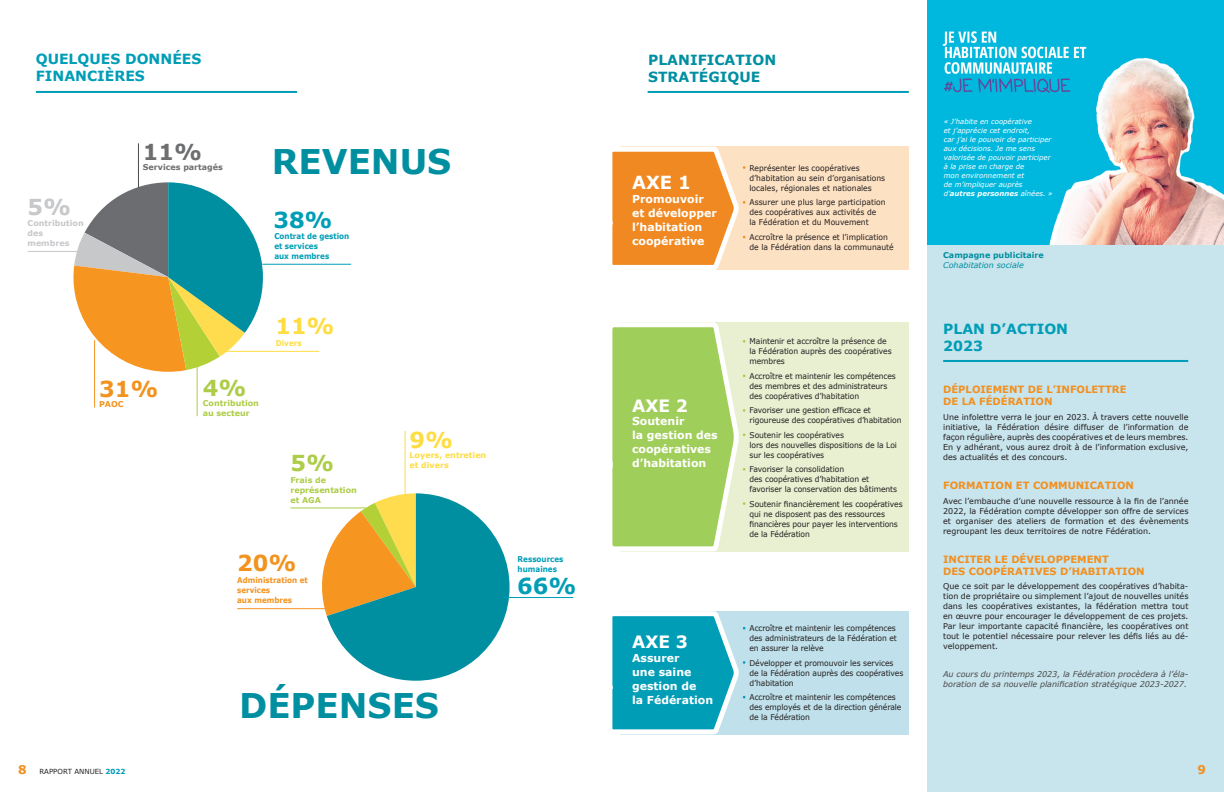
<style>
.page{position:relative;width:1224px;height:792px;background:#fff}
.page>*{position:absolute;margin:0;border:0;box-sizing:border-box;transform-origin:0 0}
.t1{font:700 34px "Verdana";color:#008fa1}
.t2{font:700 22px "Verdana";color:#009db7}
.t3{font:700 22px "Verdana";color:#f3931f}
.t4{font:700 22px "Verdana";color:#fedd42}
.t5{font:700 22px "Verdana";color:#adcc47}
.t6{font:700 22px "Verdana";color:#6d6e70}
.t7{font:700 22px "Verdana";color:#c7c8ca}
.t8{font:700 18px "Verdana";color:#fff}
.t9{font:700 17px "Verdana";color:#fff}
.t10{font:700 14px/17px "Verdana";color:#009db7}
.t11{font:700 14px/17px "Verdana";color:#008fa1}
.t12{font:700 12px "Verdana";color:#f2901f}
.t13{font:700 11px/13.9px "Verdana";color:#fff}
.t14{font:700 10px/12px "Verdana";color:#f2901f}
.t15{font:8px/10px "Verdana";letter-spacing:-.01em;color:#231f20;scale:.95 1}
.t16{font:8px/10px "Verdana";letter-spacing:-.01em;color:#231f20;text-align:justify}
.t17{font:italic 8px/10px "Verdana";color:#4a4a4a}
.t18{font:700 8px/10px "Verdana";color:#009db7;scale:.9 1}
.t19{font:700 8px/10px "Verdana";color:#adcc47}
.t20{font:700 8px/10px "Verdana";color:#f3931f;scale:.9 1}
.t21{font:700 8px/10px "Verdana";color:#fedd42}
.t22{font:700 8px/10px "Verdana";color:#c7c8ca}
.t23{font:700 8px "Verdana";color:#008fa1}
.t24{font:italic 8px "Verdana";color:#008fa1}
.t25{font:700 8px "Verdana";color:#6d6e70}
.t26{font:700 8px "Verdana";color:#fedd42;scale:.9 1}
.t27{font:700 8px "Verdana";color:#f3931f}
.t28{font:italic 7px/9px "Verdana";color:#fff}
.t29{font:7px "Verdana";color:#231f20}
.s1{font-weight:700;font-size:12px;color:#f2901f}
.s2{font-weight:700;color:#009db7}
.s3{font-weight:700}
</style>
<div class="page">
<div style="left:927px;top:0;width:297px;height:792px;background:#c8e4ec"></div>
<svg style="left:73px;top:182px;width:190px;height:198px"></svg>
<svg style="left:314px;top:493px;width:196px;height:188px"></svg>
<hr style="left:405px;top:431px;width:1px;height:66px;background:#fedd42">
<hr style="left:290px;top:507px;width:76px;height:1px;background:#adcc47">
<hr style="left:237px;top:608px;width:88px;height:1px;background:#f3931f">
<hr style="left:504px;top:597px;width:69px;height:1px;background:#009db7">
<hr style="left:221px;top:351px;width:98px;height:1px;background:#fedd42">
<hr style="left:197px;top:366px;width:1px;height:50px;background:#adcc47">
<hr style="left:262px;top:264px;width:89px;height:1px;background:#009db7">
<hr style="left:94px;top:340px;width:1px;height:67px;background:#f3931f">
<hr style="left:28px;top:251px;width:62px;height:1px;background:#c7c8ca">
<hr style="left:138px;top:143px;width:1px;height:45px;background:#4a4a4a">
<hr style="left:36px;top:91px;width:261px;height:2px;background:#009db7">
<hr style="left:648px;top:91px;width:261px;height:2px;background:#009db7">
<hr style="left:943px;top:360px;width:245px;height:2px;background:#009db7">
<div style="left:620px;top:147px;width:289px;height:123px;background:#fde1c3"></div>
<svg style="left:612px;top:146px;width:133px;height:124px;background:#f3a04d"></svg>
<div style="left:620px;top:322px;width:289px;height:229px;background:#e8f0d1"></div>
<svg style="left:612px;top:322px;width:133px;height:230px;background:#b0d675"></svg>
<div style="left:620px;top:611px;width:289px;height:123px;background:#c0e1eb"></div>
<svg style="left:612px;top:611px;width:133px;height:124px;background:#33afc5"></svg>
<img style="left:927px;top:0;width:297px;height:244px">
<h3 class="t10" style="left:36px;top:51px;width:167px">QUELQUES DONNÉES<br>FINANCIÈRES</h3>
<h2 class="t7" style="left:28px;top:193px;width:45px">5%</h2>
<p class="t22" style="left:28px;top:218px;width:58px">Contribution des membres</p>
<h2 class="t6" style="left:143px;top:138px;width:61px">11%</h2>
<p class="t25" style="left:143px;top:162px;width:81px">Services partagés</p>
<h1 class="t1" style="left:272px;top:140px;width:181px">REVENUS</h1>
<h2 class="t2" style="left:273px;top:206px;width:61px">38%</h2>
<p class="t18" style="left:274px;top:231px;width:85px">Contrat de gestion et services<br>aux membres</p>
<h2 class="t3" style="left:99px;top:375px;width:61px">31%</h2>
<p class="t27" style="left:99px;top:399px;width:26px">PAOC</p>
<h2 class="t5" style="left:203px;top:374px;width:45px">4%</h2>
<p class="t19" style="left:203px;top:398px;width:58px">Contribution au secteur</p>
<h2 class="t4" style="left:275px;top:311px;width:61px">11%</h2>
<p class="t26" style="left:276px;top:338px;width:30px">Divers</p>
<h2 class="t5" style="left:290px;top:448px;width:45px">5%</h2>
<p class="t19" style="left:290px;top:475px;width:68px">Frais de représentation et AGA</p>
<h2 class="t4" style="left:410px;top:425px;width:45px">9%</h2>
<p class="t21" style="left:410px;top:450px;width:78px">Loyers, entretien et divers</p>
<h2 class="t3" style="left:237px;top:548px;width:61px">20%</h2>
<p class="t20" style="left:237px;top:576px;width:80px">Administration et services<br>aux membres</p>
<p class="t29" style="left:18px;top:767px;width:109px"><span class="s1">8</span> RAPPORT ANNUEL <span class="s2">2022</span></p>
<h1 class="t1" style="left:239px;top:684px;width:201px">DÉPENSES</h1>
<p class="t18" style="left:518px;top:554px;width:52px">Ressources humaines</p>
<h2 class="t2" style="left:517px;top:572px;width:61px">66%</h2>
<h3 class="t11" style="left:648px;top:51px;width:130px">PLANIFICATION<br>STRATÉGIQUE</h3>
<h3 class="t8" style="left:632px;top:171px;width:60px">AXE 1</h3>
<h3 class="t13" style="left:632px;top:192px;width:86px">Promouvoir et développer l’habitation coopérative</h3>
<p class="t15" style="left:750px;top:163px;width:144px">Représenter les coopératives d’habitation au sein d’organisations locales, régionales et nationales</p>
<p class="t15" style="left:750px;top:197px;width:145px">Assurer une plus large participation des coopératives aux activités de<br>la Fédération et du Mouvement</p>
<p class="t15" style="left:750px;top:232px;width:153px">Accroître la présence et l’implication de la Fédération dans la communauté</p>
<h3 class="t9" style="left:632px;top:394px;width:57px">AXE 2</h3>
<h3 class="t13" style="left:632px;top:415px;width:87px">Soutenir<br>la gestion des coopératives d’habitation</h3>
<p class="t15" style="left:750px;top:336px;width:151px">Maintenir et accroître la présence de la Fédération auprès des coopératives membres</p>
<p class="t15" style="left:750px;top:371px;width:156px">Accroître et maintenir les compétences des membres et des administrateurs des coopératives d’habitation</p>
<p class="t15" style="left:750px;top:405px;width:161px">Favoriser une gestion efficace et rigoureuse des coopératives d’habitation</p>
<p class="t15" style="left:750px;top:430px;width:157px">Soutenir les coopératives<br>lors des nouvelles dispositions de la Loi sur les coopératives</p>
<p class="t15" style="left:750px;top:464px;width:157px">Favoriser la consolidation<br>des coopératives d’habitation et favoriser la conservation des bâtiments</p>
<p class="t15" style="left:750px;top:499px;width:163px">Soutenir financièrement les coopératives qui ne disposent pas des ressources financières pour payer les interventions de la Fédération</p>
<h3 class="t9" style="left:632px;top:631px;width:57px">AXE 3</h3>
<h3 class="t13" style="left:632px;top:651px;width:82px">Assurer<br>une saine gestion de<br>la Fédération</h3>
<p class="t15" style="left:750px;top:623px;width:157px">Accroître et maintenir les compétences des administrateurs de la Fédération et en assurer la relève</p>
<p class="t15" style="left:750px;top:658px;width:163px">Développer et promouvoir les services de la Fédération auprès des coopératives d’habitation</p>
<p class="t15" style="left:750px;top:692px;width:161px">Accroître et maintenir les compétences des employés et de la direction générale de la Fédération</p>
<p class="t28" style="left:944px;top:117px;width:111px">« J’habite en coopérative<br>et j’apprécie cet endroit,<br>car j’ai le pouvoir de participer aux décisions. Je me sens valorisée de pouvoir participer à la prise en charge de<br>mon environnement et<br>de m’impliquer auprès d’<span class="s3">autres personnes</span> aînées. »</p>
<p class="t23" style="left:943px;top:250px;width:102px">Campagne publicitaire</p>
<p class="t24" style="left:943px;top:260px;width:82px">Cohabitation sociale</p>
<h3 class="t10" style="left:943px;top:321px;width:126px">PLAN D’ACTION<br>2023</h3>
<p class="t14" style="left:943px;top:384px;width:185px">DÉPLOIEMENT DE L’INFOLETTRE<br>DE LA FÉDÉRATION</p>
<p class="t16" style="left:943px;top:412px;width:247px">Une infolettre verra le jour en 2023. À travers cette nouvelle initiative, la Fédération désire diffuser de l’information de façon régulière, auprès des coopératives et de leurs membres.<br>En y adhérant, vous aurez droit à de l’information exclusive, des actualités et des concours.</p>
<p class="t14" style="left:943px;top:480px;width:192px">FORMATION ET COMMUNICATION</p>
<p class="t16" style="left:943px;top:496px;width:247px">Avec l’embauche d’une nouvelle ressource à la fin de l’année 2022, la Fédération compte développer son offre de services et organiser des ateliers de formation et des évènements regroupant les deux territoires de notre Fédération.</p>
<p class="t14" style="left:943px;top:553px;width:203px">INCITER LE DÉVELOPPEMENT<br>DES COOPÉRATIVES D’HABITATION</p>
<p class="t16" style="left:943px;top:582px;width:247px">Que ce soit par le développement des coopératives d’habita&shy;tion de propriétaire ou simplement l’ajout de nouvelles unités dans les coopératives existantes, la fédération mettra tout en œuvre pour encourager le développement de ces projets.<br>Par leur importante capacité financière, les coopératives ont tout le potentiel nécessaire pour relever les défis liés au dé&shy;veloppement.</p>
<p class="t17" style="left:943px;top:669px;width:247px">Au cours du printemps 2023, la Fédération procèdera à l’éla&shy;boration de sa nouvelle planification stratégique 2023-2027.</p>
<h3 class="t12" style="left:1197px;top:762px;width:10px">9</h3>
</div>
